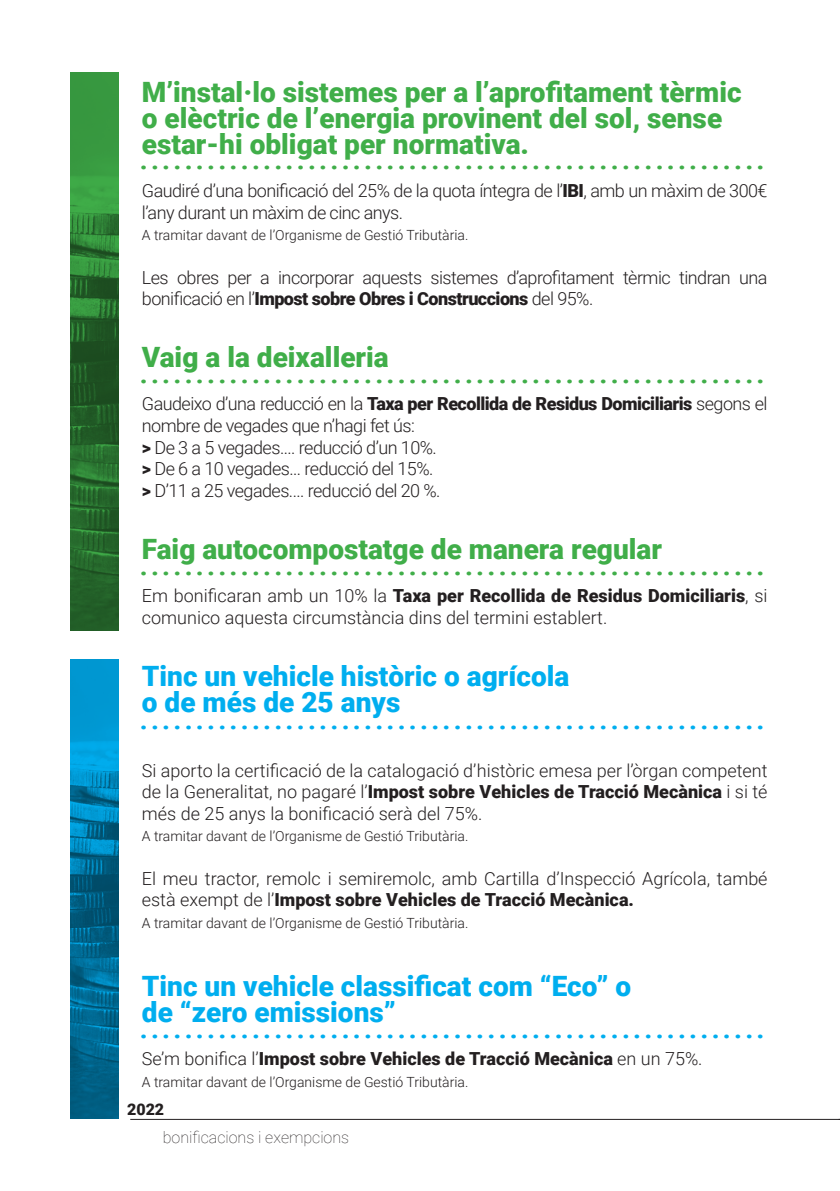
<style>
.page{position:relative;width:840px;height:1191px;background:#fff}
.page>*{position:absolute;margin:0;border:0;box-sizing:border-box;transform-origin:0 0}
.t1{font:italic 700 28px "Times New Roman";color:#40ae49}
.t2{font:900 28px/26px "Roboto";color:#40ae49}
.t3{font:italic 700 28px "Times New Roman";color:#00aeef}
.t4{font:900 28px "Roboto";color:#00aeef}
.t5{font:300 18px/21.6px "Roboto";letter-spacing:-.03em;color:#231f20}
.t6{font:300 18px/21.6px "Roboto";color:#231f20}
.t7{font:900 18px "Roboto";color:#231f20}
.t8{font:100 16px "Roboto";color:#231f20}
.t9{font:900 16px "Roboto";color:#231f20}
.t10{font:300 14px "Roboto";color:#231f20}
.s1{font-weight:900}
.s2{font-weight:300}
</style>
<div class="page">
<img style="left:71px;top:73px;width:48px;height:558px">
<img style="left:71px;top:659px;width:48px;height:460px">
<hr style="left:130px;top:1119px;width:709px;height:1px;background:#231f20">
<p class="t2" style="left:142px;top:78px;width:601px">M’instal·lo sistemes per a l’aprofitament tèrmic o elèctric de l’energia provinent del sol, sense estar-hi obligat per normativa.</p>
<p class="t5" style="left:142px;top:179px;width:627px">Gaudiré d’una bonificació del 25% de la quota íntegra de l’<span class="s1">IBI</span>, amb un màxim de 300€ l’any durant un màxim de cinc anys.</p>
<p class="t10" style="left:142px;top:226px;width:328px">A tramitar davant de l’Organisme de Gestió Tributària.</p>
<p class="t5" style="left:142px;top:266px;width:626px">Les obres per a incorporar aquests sistemes d’aprofitament tèrmic tindran una bonificació en l’<span class="s1">Impost sobre Obres i Construccions</span> del 95%.</p>
<p class="t2" style="left:142px;top:343px;width:248px">Vaig a la deixalleria</p>
<p class="t5" style="left:142px;top:392px;width:627px">Gaudeixo d’una reducció en la <span class="s1">Taxa per Recollida de Residus Domiciliaris</span> segons el nombre de vegades que n’hagi fet ús:</p>
<p class="t5" style="left:142px;top:436px;width:296px"><span class="s1">&gt;</span> De 3 a 5 vegades.... reducció d’un 10%.</p>
<p class="t5" style="left:142px;top:457px;width:293px"><span class="s1">&gt;</span> De 6 a 10 vegades... reducció del 15%.</p>
<p class="t5" style="left:142px;top:479px;width:300px"><span class="s1">&gt;</span> D’11 a 25 vegades.... reducció del 20 %.</p>
<p class="t2" style="left:142px;top:535px;width:521px">Faig autocompostatge de manera regular</p>
<p class="t6" style="left:142px;top:584px;width:627px">Em bonificaran amb un 10% la <span class="s1">Taxa per Recollida de Residus Domiciliaris</span>, si comunico aquesta circumstància dins del termini establert.</p>
<p class="t1" style="left:142px;top:140px;width:624px">........................................................</p>
<p class="t1" style="left:142px;top:354px;width:624px">........................................................</p>
<p class="t1" style="left:142px;top:546px;width:624px">........................................................</p>
<p class="t4" style="left:142px;top:656px;width:429px">Tinc un vehicle històric o agrícola</p>
<p class="t4" style="left:142px;top:682px;width:260px">o de més de 25 anys</p>
<p class="t3" style="left:142px;top:700px;width:624px">........................................................</p>
<p class="t5" style="left:142px;top:758px;width:627px;text-align:justify">Si aporto la certificació de la catalogació d’històric emesa per l’òrgan competent de la Generalitat, no pagaré l’<span class="s1">Impost sobre Vehicles de Tracció Mecànica</span> i si té més de 25 anys la bonificació serà del 75%.</p>
<p class="t10" style="left:142px;top:826px;width:328px">A tramitar davant de l’Organisme de Gestió Tributària.</p>
<p class="t6" style="left:142px;top:866px;width:627px">El meu tractor, remolc i semiremolc, amb Cartilla d’Inspecció Agrícola, també està exempt de l’<span class="s1">Impost sobre Vehicles de Tracció Mecànica.</span></p>
<p class="t10" style="left:142px;top:913px;width:328px">A tramitar davant de l’Organisme de Gestió Tributària.</p>
<p class="t4" style="left:142px;top:966px;width:490px">Tinc un vehicle classificat com “Eco” o</p>
<p class="t4" style="left:142px;top:992px;width:255px">de “zero emissions”</p>
<p class="t7" style="left:142px;top:1046px;width:562px"><span class="s2">Se’m bonifica l’</span>Impost sobre Vehicles de Tracció Mecànica <span class="s2">en un 75%.</span></p>
<p class="t10" style="left:142px;top:1072px;width:328px">A tramitar davant de l’Organisme de Gestió Tributària.</p>
<p class="t3" style="left:142px;top:1009px;width:624px">........................................................</p>
<p class="t9" style="left:127px;top:1097px;width:39px">2022</p>
<p class="t8" style="left:163px;top:1126px;width:188px">bonificacions i exempcions</p>
</div>
